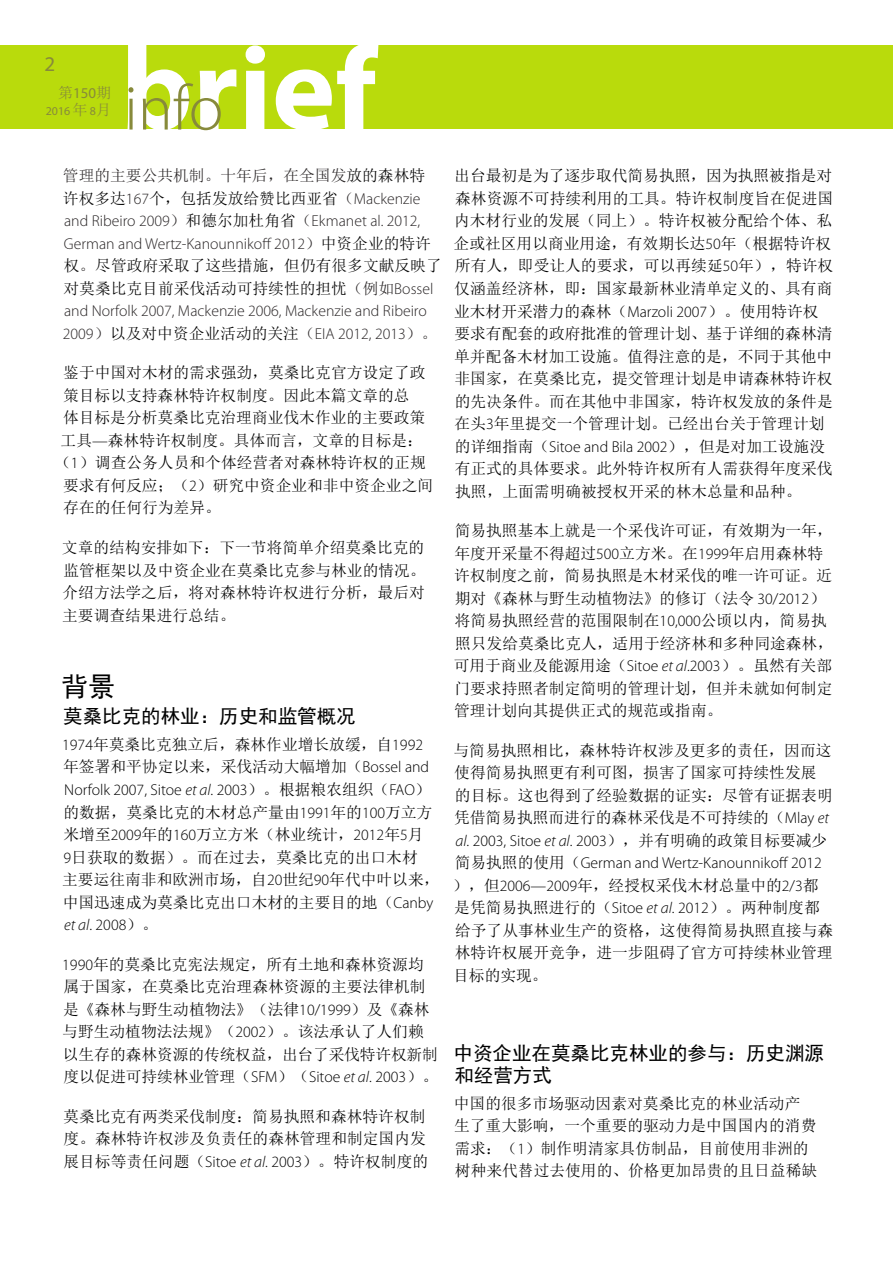
<style>
.page{position:relative;width:893px;height:1263px;background:#fff}
.page>*{position:absolute;margin:0;border:0;box-sizing:border-box;transform-origin:0 0}
.t1{font:27px "Sim Hei";color:#000}
.t2{font:21px "Myriad Pro";color:#878a3b}
.t3{font:19.5px/22.5px "Sim Hei";color:#000}
.t4{font:15.75px/22.5px "Sim Sun";color:#000}
.t5{font:300 15.75px/22.5px "Myriad Pro";color:#292526}
.t6{font:300 15.75px/22.5px "Myriad Pro";color:#000}
.t7{font:300 15px "Myriad Pro";color:#878a3b}
.t8{font:15px "Myriad Pro";color:#878a3b}
.t9{font:12px "Myriad Pro";color:#878a3b}
.s1{font-family:"Sim Sun"}
.s2{font-family:"Sim Sun";font-weight:400}
.s3{font-family:"Sim Sun";font-size:15px}
.s4{color:#292526}
.s5{font-family:"Myriad Pro";font-weight:300;color:#292526}
.s6{font-family:"Sim Sun";font-weight:400;color:#000}
.s7{font-family:"Myriad Pro";font-weight:300}
.s8{font-style:italic}
.s9{font-family:"Myriad Pro";font-weight:300;font-style:italic}
</style>
<div class="page">
<div style="left:0;top:45px;width:893px;height:84px;background:#b9db0c"></div>
<svg style="left:128px;top:45px;width:250px;height:85px"></svg>
<h2 class="t2" style="left:45px;top:51px;width:12px">2</h2>
<p class="t8" style="left:58px;top:84px;width:40px"><span class="s1">第</span>150</p>
<p class="t7" style="left:73px;top:84px;width:39px">No. 20<span class="s2">期</span></p>
<p class="t9" style="left:46px;top:103px;width:67px">2016 <span class="s3">年</span> 8<span class="s3">月</span></p>
<p class="t4" style="left:63px;top:164px;width:364px"><span class="s4">管理的主要公共机制。十年后，在全国发</span>放的森林特许权多达<span class="s5">167</span>个，包括发放给赞比西亚省<span class="s4">（</span><span class="s5">Mackenzie</span></p>
<p class="t5" style="left:64px;top:210px;width:369px">and Ribeiro 2009<span class="s2">）</span><span class="s6">和德尔加杜角省</span><span class="s2">（</span>Ekmanet al. 2012,<br>German and Wertz-Kanounnikoff 2012<span class="s2">）</span><span class="s6">中资企业的特许</span></p>
<p class="t4" style="left:64px;top:254px;width:380px">权<span class="s4">。</span>尽管政府采取了这些措施，但仍有很多文献反映了对莫桑比克目前采伐活动可持续性的担忧<span class="s4">（例如</span><span class="s5">Bossel</span></p>
<p class="t5" style="left:63px;top:300px;width:376px">and Norfolk 2007, Mackenzie 2006, Mackenzie and Ribeiro<br>2009<span class="s2">）</span><span class="s6">以及对中资企业活动的关注</span><span class="s2">（</span>EIA 2012, 2013<span class="s2">）。</span></p>
<p class="t4" style="left:63px;top:362px;width:364px">鉴于中国对木材的需求强劲，莫桑比克官方设定了政</p>
<p class="t4" style="left:63px;top:384px;width:348px">策目标以支持森林特许权制度。因此本篇文章的总</p>
<p class="t4" style="left:63px;top:407px;width:364px">体目标是分析莫桑比克治理商业伐木作业的主要政策</p>
<p class="t4" style="left:61px;top:429px;width:364px">工具<span class="s7">—</span>森林特许权制度。具体而言，文章的目标是：</p>
<p class="t4" style="left:55px;top:452px;width:372px">（<span class="s7">1</span>）调查公务人员和个体经营者对森林特许权的正规</p>
<p class="t4" style="left:63px;top:474px;width:371px">要求有何反应；（<span class="s7">2</span>）研究中资企业和非中资企业之间</p>
<p class="t4" style="left:63px;top:497px;width:159px">存在的任何行为差异。</p>
<p class="t4" style="left:62px;top:536px;width:365px;text-align:justify">文章的结构安排如下：下一节将简单介绍莫桑比克的监管框架以及中资企业在莫桑比克参与林业的情况。介绍方法学之后，将对森林特许权进行分析，最后对主要调查结果进行总结。</p>
<h1 class="t1" style="left:61px;top:673px;width:56px">背景</h1>
<p class="t3" style="left:63px;top:705px;width:294px">莫桑比克的林业：历史和监管概况</p>
<p class="t4" style="left:62px;top:733px;width:368px"><span class="s7">1974</span>年莫桑比克独立后，森林作业增长放缓，自<span class="s7">1992</span>年签署和平协定以来，采伐活动大幅增加（<span class="s7">Bossel and</span></p>
<p class="t6" style="left:64px;top:778px;width:368px">Norfolk 2007, Sitoe <span class="s8">et al</span>. 2003<span class="s2">）。根据粮农组织（</span>FAO<span class="s2">）</span></p>
<p class="t4" style="left:62px;top:801px;width:379px">的数据，莫桑比克的木材总产量由<span class="s7">1991</span>年的<span class="s7">100</span>万立方米增至<span class="s7">2009</span>年的<span class="s7">160</span>万立方米（林业统计，<span class="s7">2012</span>年<span class="s7">5</span>月<br><span class="s7">9</span>日获取的数据）。而在过去，莫桑比克的出口木材<br>主要运往南非和欧洲市场，自<span class="s7">20</span>世纪<span class="s7">90</span>年代中叶以来，中国迅速成为莫桑比克出口木材的主要目的地（<span class="s7">Canby</span></p>
<p class="t6" style="left:64px;top:913px;width:95px"><span class="s8">et al</span>. 2008<span class="s2">）。</span></p>
<p class="t4" style="left:62px;top:953px;width:377px"><span class="s7">1990</span>年的莫桑比克宪法规定，所有土地和森林资源均属于国家，在莫桑比克治理森林资源的主要法律机制是《森林与野生动植物法》（法律<span class="s7">10/1999</span>）及《森林与野生动植物法法规》（<span class="s7">2002</span>）。该法承认了人们赖以生存的森林资源的传统权益，出台了采伐特许权新制度以促进可持续林业管理（<span class="s7">SFM</span>）（<span class="s7">Sitoe</span> <span class="s9">et al</span><span class="s7">. 2003</span>）。</p>
<p class="t4" style="left:63px;top:1105px;width:366px">莫桑比克有两类采伐制度：简易执照和森林特许权制度。森林特许权涉及负责任的森林管理和制定国内发展目标等责任问题（<span class="s7">Sitoe</span> <span class="s9">et al</span><span class="s7">. 2003</span>）。特许权制度的</p>
<p class="t4" style="left:454px;top:165px;width:381px">出台最初是为了逐步取代简易执照，因为执照被指是对森林资源不可持续利用的工具。特许权制度旨在促进国内木材行业的发展（同上）。特许权被分配给个体、私企或社区用以商业用途，有效期长达<span class="s7">50</span>年（根据特许权所有人，即受让人的要求，可以再续延<span class="s7">50</span>年），特许权仅涵盖经济林，即：国家最新林业清单定义的、具有商业木材开采潜力的森林（<span class="s7">Marzoli 2007</span>）。使用特许权要求有配套的政府批准的管理计划、基于详细的森林清单并配备木材加工设施。值得注意的是，不同于其他中非国家，在莫桑比克，提交管理计划是申请森林特许权的先决条件。而在其他中非国家，特许权发放的条件是在头<span class="s7">3</span>年里提交一个管理计划。已经出台关于管理计划的详细指南（<span class="s7">Sitoe and Bila 2002</span>），但是对加工设施没有正式的具体要求。此外特许权所有人需获得年度采伐执照，上面需明确被授权开采的林木总量和品种。</p>
<p class="t4" style="left:454px;top:519px;width:381px">简易执照基本上就是一个采伐许可证，有效期为一年，年度开采量不得超过<span class="s7">500</span>立方米。在<span class="s7">1999</span>年启用森林特许权制度之前，简易执照是木材采伐的唯一许可证。近期对《森林与野生动植物法》的修订（法令 <span class="s7">30/2012</span>）将简易执照经营的范围限制在<span class="s7">10,000</span>公顷以内，简易执照只发给莫桑比克人，适用于经济林和多种同途森林，可用于商业及能源用途（<span class="s7">Sitoe</span> <span class="s9">et al</span><span class="s7">.2003</span>）。虽然有关部门要求持照者制定简明的管理计划，但并未就如何制定管理计划向其提供正式的规范或指南。</p>
<p class="t4" style="left:454px;top:739px;width:381px">与简易执照相比，森林特许权涉及更多的责任，因而这使得简易执照更有利可图，损害了国家可持续性发展的目标。这也得到了经验数据的证实：尽管有证据表明凭借简易执照而进行的森林采伐是不可持续的（<span class="s7">Mlay</span> <span class="s9">et</span></p>
<p class="t6" style="left:455px;top:829px;width:374px"><span class="s8">al</span>. 2003, Sitoe <span class="s8">et al</span>. 2003<span class="s2">），并有明确的政策目标要减少简易执照的使用（</span>German and Wertz-Kanounnikoff 2012</p>
<p class="t4" style="left:453px;top:874px;width:382px">），但<span class="s7">2006—2009</span>年，经授权采伐木材总量中的<span class="s7">2/3</span>都是凭简易执照进行的（<span class="s7">Sitoe</span> <span class="s9">et al</span><span class="s7">. 2012</span>）。两种制度都给予了从事林业生产的资格，这使得简易执照直接与森林特许权展开竞争，进一步阻碍了官方可持续林业管理目标的实现。</p>
<p class="t3" style="left:454px;top:1041px;width:372px">中资企业在莫桑比克林业的参与：历史渊源和经营方式</p>
<p class="t4" style="left:454px;top:1092px;width:365px">中国的很多市场驱动因素对莫桑比克的林业活动产生了重大影响，一个重要的驱动力是中国国内的消费需求：（<span class="s7">1</span>）制作明清家具仿制品，目前使用非洲的树种来代替过去使用的、价格更加昂贵的且日益稀缺</p>
</div>
